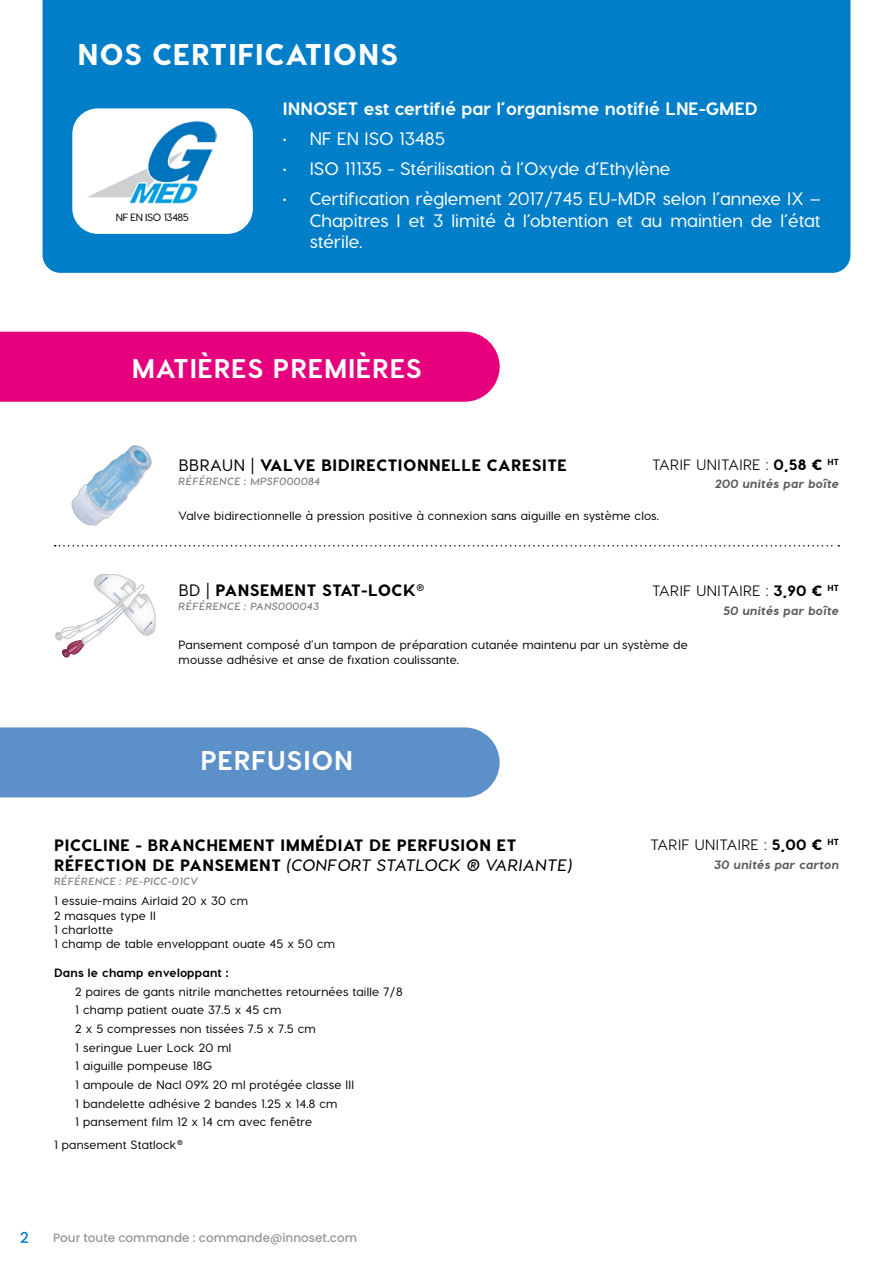
<style>
.page{position:relative;width:893px;height:1263px;background:#fff}
.page>*{position:absolute;margin:0;border:0;box-sizing:border-box;transform-origin:0 0}
.t1{font:800 30px "Visby CF";letter-spacing:.03em;color:#fff}
.t2{font:800 27px "Visby CF";letter-spacing:.03em;color:#fff}
.t3{font:600 18px/21.6px "Visby CF";color:#fff;text-align:justify}
.t4{font:800 18px "Visby CF";color:#fff}
.t5{font:800 16.5px/19.8px "Visby CF";letter-spacing:.03em;color:#000}
.t6{font:500 15px "Visby CF";letter-spacing:.03em;color:#000}
.t7{font:500 15px "Poppins";color:#007fc8}
.t8{font:600 12px/18.6px "Visby CF";letter-spacing:.02em;color:#000}
.t9{font:italic 800 12px "Visby CF";letter-spacing:.02em;color:#000}
.t10{font:500 12px "Poppins";color:#969695}
.t11{font:800 12px "Visby CF";letter-spacing:.02em;color:#000}
.t12{font:italic 700 10.5px "Visby CF";letter-spacing:.03em;color:#878787}
.t13{font:600 10.5px "Visby CF";letter-spacing:-.04em;color:#000}
.t14{font:700 5.85px "Agency FB";color:#000}
.s1{font-weight:600}
.s2{font-weight:800}
.s3{font-weight:600;font-style:italic}
</style>
<div class="page">
<div style="left:43px;top:0;width:807px;height:273px;background:#007fc8"></div>
<div style="left:72px;top:108px;width:181px;height:126px;background:#fff;border-radius:26px"></div>
<img style="left:87px;top:121px;width:129px;height:83px">
<div style="left:0;top:332px;width:500px;height:70px;background:#e6007d"></div>
<svg style="left:54px;top:545px;width:785px;height:113px"></svg>
<svg style="left:71px;top:445px;width:81px;height:81px"></svg>
<div style="left:0;top:727px;width:500px;height:70px;background:#5c90c9"></div>
<h1 class="t1" style="left:77px;top:35px;width:322px">NOS CERTIFICATIONS</h1>
<h3 class="t4" style="left:283px;top:97px;width:476px">INNOSET est certifié par l’organisme notifié LNE-GMED</h3>
<h3 class="t3" style="left:283px;top:127px;width:164px">• NF EN ISO 13485</h3>
<h3 class="t3" style="left:283px;top:157px;width:389px">• ISO 11135 - Stérilisation à l’Oxyde d’Ethylène</h3>
<h3 class="t3" style="left:310px;top:188px;width:512px;text-indent:-27px">• Certification règlement 2017/745 EU-MDR selon l’annexe IX – Chapitres I et 3 limité à l’obtention et au maintien de l’état stérile.</h3>
<p class="t13" style="left:116px;top:211px;width:74px">NF EN ISO 13485</p>
<h2 class="t2" style="left:132px;top:351px;width:291px">MATIÈRES PREMIÈRES</h2>
<h3 class="t5" style="left:179px;top:455px;width:390px"><span class="s1">BBRAUN |</span> VALVE BIDIRECTIONNELLE CARESITE</h3>
<p class="t12" style="left:179px;top:474px;width:143px">RÉFÉRENCE : MPSF000084</p>
<p class="t6" style="left:652px;top:456px;width:188px">TARIF UNITAIRE : <span class="s2">0,58 €</span> <sup>HT</sup></p>
<p class="t8" style="left:179px;top:507px;width:482px">Valve bidirectionnelle à pression positive à connexion sans aiguille en système clos.</p>
<p class="t9" style="left:715px;top:476px;width:125px">200 unités par boîte</p>
<h3 class="t5" style="left:179px;top:580px;width:247px"><span class="s1">BD |</span> PANSEMENT STAT-LOCK<sup>®</sup></h3>
<p class="t12" style="left:179px;top:600px;width:142px">RÉFÉRENCE : PANS000043</p>
<p class="t14" style="left:269px;top:647px;width:13px;rotate:45deg">20 ml</p>
<p class="t6" style="left:652px;top:581px;width:188px">TARIF UNITAIRE : <span class="s2">3,90 €</span> <sup>HT</sup></p>
<p class="t9" style="left:723px;top:603px;width:117px">50 unités par boîte</p>
<p class="t8" style="left:179px;top:638px;width:511px;line-height:14.4px">Pansement composé d’un tampon de préparation cutanée maintenu par un système de mousse adhésive et anse de fixation coulissante.</p>
<h2 class="t2" style="left:200px;top:743px;width:154px">PERFUSION</h2>
<h3 class="t5" style="left:54px;top:835px;width:520px">PICCLINE - BRANCHEMENT IMMÉDIAT DE PERFUSION ET<br>RÉFECTION DE PANSEMENT <span class="s3">(CONFORT STATLOCK ® VARIANTE)</span></h3>
<p class="t12" style="left:54px;top:875px;width:146px">RÉFÉRENCE : PE-PICC-01CV</p>
<p class="t8" style="left:54px;top:893px;width:282px;line-height:14.4px">1 essuie-mains Airlaid 20 x 30 cm<br>2 masques type II<br>1 charlotte<br>1 champ de table enveloppant ouate 45 x 50 cm</p>
<p class="t11" style="left:54px;top:965px;width:176px">Dans le champ enveloppant :</p>
<p class="t8" style="left:75px;top:982px;width:329px">2 paires de gants nitrile manchettes retournées taille 7/8<br>1 champ patient ouate 37.5 x 45 cm<br>2 x 5 compresses non tissées 7.5 x 7.5 cm<br>1 seringue Luer Lock 20 ml<br>1 aiguille pompeuse 18G<br>1 ampoule de Nacl 09% 20 ml protégée classe III<br>1 bandelette adhésive 2 bandes 1.25 x 14.8 cm<br>1 pansement film 12 x 14 cm avec fenêtre</p>
<p class="t8" style="left:54px;top:1135px;width:130px">1 pansement Statlock<sup>®</sup></p>
<p class="t7" style="left:20px;top:1228px;width:10px">2</p>
<p class="t10" style="left:53px;top:1230px;width:306px">Pour toute commande : commande@innoset.com</p>
<p class="t6" style="left:650px;top:836px;width:190px">TARIF UNITAIRE : <span class="s2">5,00 €</span> <sup>HT</sup></p>
<p class="t9" style="left:714px;top:857px;width:126px">30 unités par carton</p>
</div>
